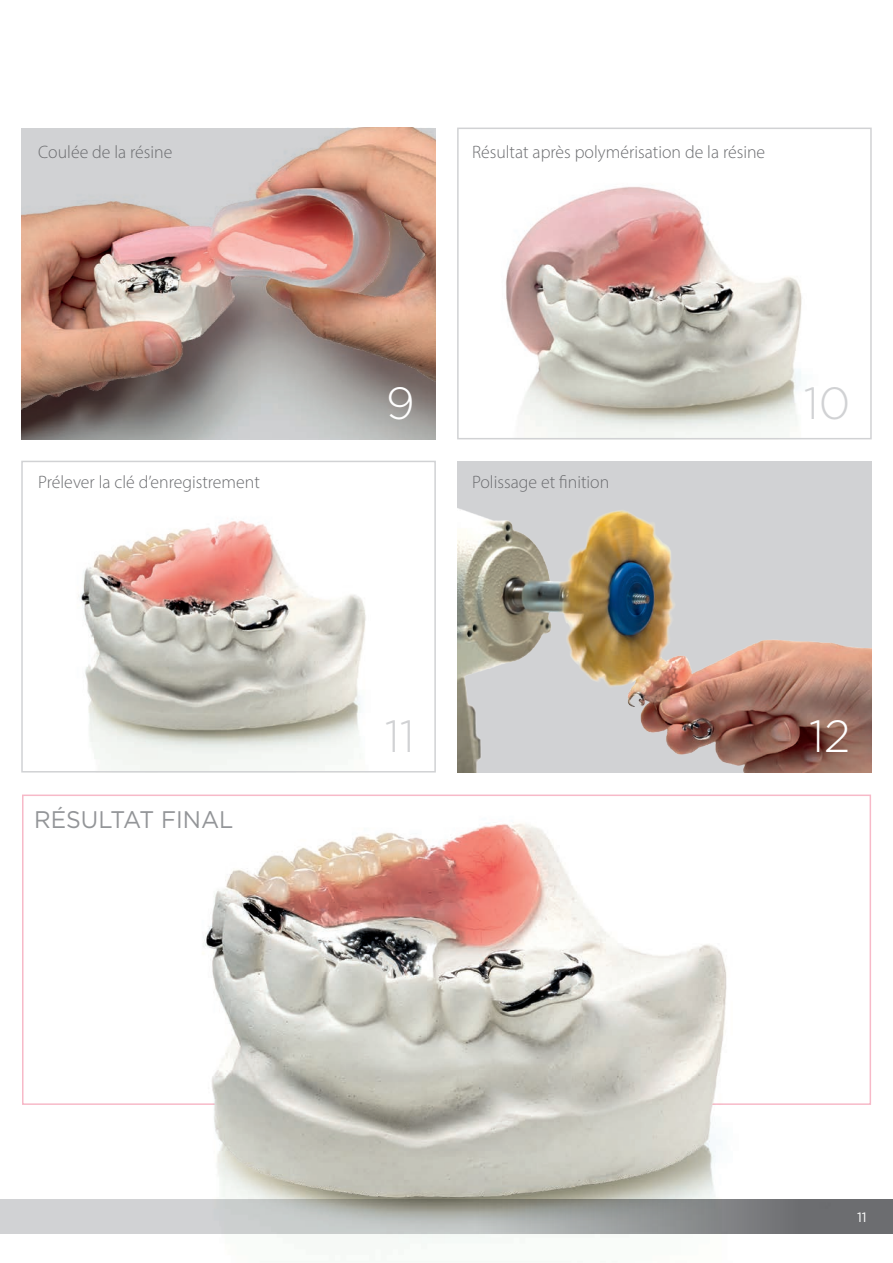
<style>
.page{position:relative;width:893px;height:1263px;background:#fff}
.page>*{position:absolute;margin:0;border:0;box-sizing:border-box;transform-origin:0 0}
.text{font:300 45px "Gotham";color:#d1d2d4}
.text-2{font:300 45px "Gotham";color:#fff}
.page_title{font:24px "Gotham";color:#939598;scale:.96 1}
.text-3{font:300 18px "Myriad Pro";color:#6c6d70}
.t1{font:13.5px "Gotham";color:#fff}
</style>
<div class="page">
<div style="left:831px;top:1199px;width:62px;height:34px;background:#6c6d70"></div>
<div style="left:0;top:1199px;width:829px;height:34px;background:#d1d2d4"></div>
<img style="left:506px;top:187px;width:296px;height:249px">
<div style="left:457px;top:128px;width:415px;height:311px;border:2px solid #d1d2d4"></div>
<img style="left:78px;top:521px;width:288px;height:248px">
<div style="left:21px;top:461px;width:415px;height:311px;border:2px solid #d1d2d4"></div>
<img style="left:21px;top:128px;width:415px;height:311px">
<img style="left:457px;top:461px;width:415px;height:311px">
<img style="left:77px;top:772px;width:795px;height:466px">
<p class="text-3" style="left:38px;top:141px;width:136px">Coulée de la résine</p>
<p class="text-3" style="left:472px;top:141px;width:295px">Résultat après polymérisation de la résine</p>
<p class="text-2" style="left:386px;top:375px;width:30px">9</p>
<p class="text" style="left:804px;top:375px;width:48px">10</p>
<p class="text-3" style="left:38px;top:471px;width:223px">Prélever la clé d’enregistrement</p>
<p class="text-3" style="left:472px;top:471px;width:139px">Polissage et finition</p>
<p class="page_title" style="left:34px;top:804px;width:209px">RÉSULTAT FINAL</p>
<p class="text" style="left:385px;top:708px;width:31px">11</p>
<p class="text-2" style="left:809px;top:708px;width:43px">12</p>
<p class="t1" style="left:857px;top:1208px;width:11px">11</p>
</div>
